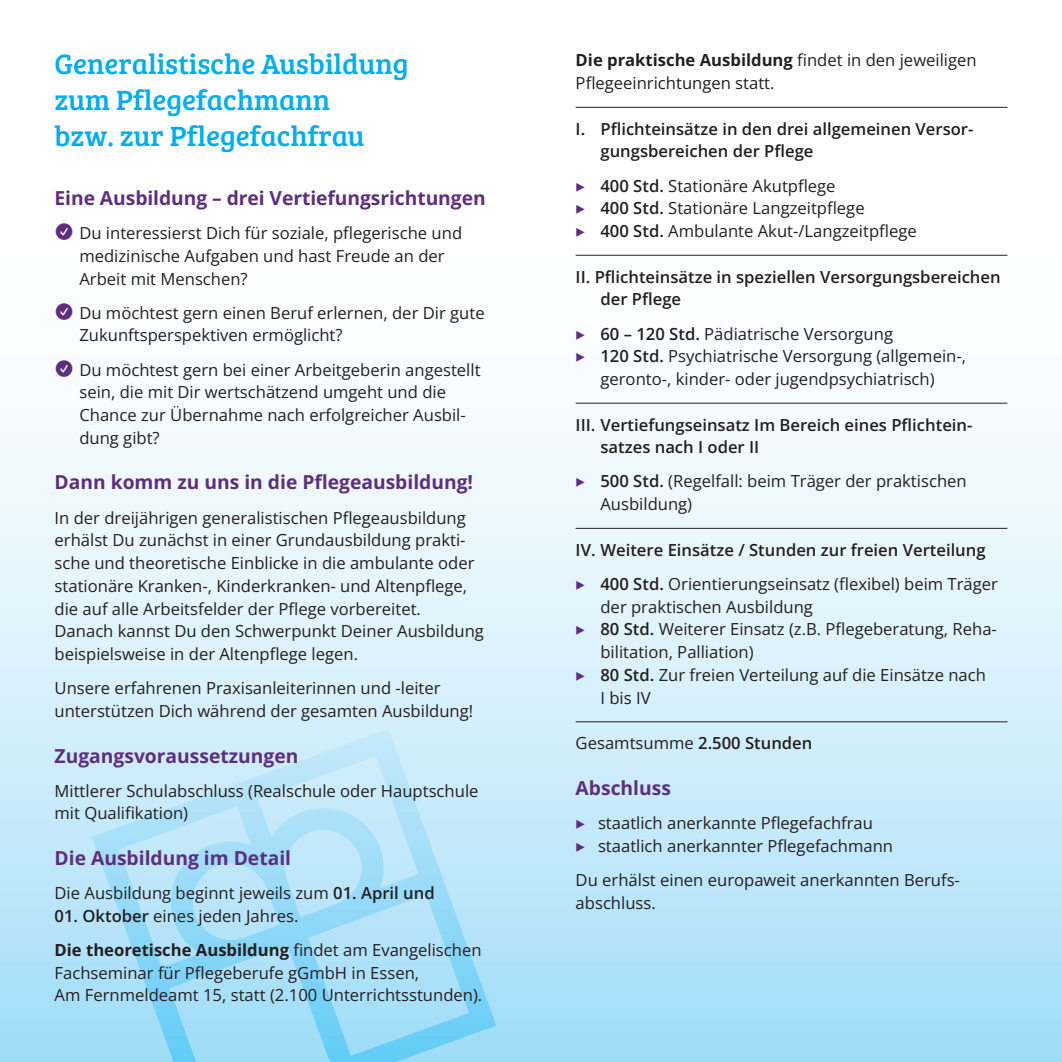
<style>
.page{position:relative;width:1062px;height:1062px;background:#fff}
.page>*{position:absolute;margin:0;border:0;box-sizing:border-box;transform-origin:0 0}
.t1{font:28.88px/35.9px "Bree Serif";color:#00aeef}
.t2{font:700 19.25px "Open Sans";color:#5e2e7e}
.t3{font:16.62px/22.8px "Open Sans";color:#231f20}
.t4{font:600 16.62px/22.8px "Open Sans";color:#231f20}
.s1{font-weight:700}
.s2{font-family:"Source Sans Pro";color:#5e2e7e}
.s3{font-weight:600}
.s4{font-family:"Source Sans Pro";font-weight:400;color:#5e2e7e}
.s5{font-weight:400}
.s6{font-family:"SF Pro Text";font-size:21px;color:#5e2e7e}
</style>
<div class="page">
<div style="left:0;top:229px;width:1062px;height:833px;background:linear-gradient(to bottom,#fff,#a7dff8)"></div>
<hr style="left:575px;top:107px;width:432px;height:1px;background:#231f20">
<hr style="left:575px;top:255px;width:432px;height:1px;background:#231f20">
<hr style="left:575px;top:403px;width:432px;height:1px;background:#231f20">
<hr style="left:575px;top:528px;width:432px;height:1px;background:#231f20">
<hr style="left:575px;top:721px;width:432px;height:1px;background:#231f20">
<svg style="left:92px;top:729px;width:404px;height:333px;background:#afe2f9"></svg>
<h1 class="t1" style="left:55px;top:44px;width:355px">Generalistische Ausbildung zum Pflegefachmann<br>bzw. zur Pflegefachfrau</h1>
<p class="t3" style="left:575px;top:49px;width:402px"><span class="s1">Die praktische Ausbildung</span> findet in den jeweiligen<br>Pflegeeinrichtungen statt.</p>
<p class="t4" style="left:600px;top:117px;width:374px;text-indent:-25px">I. Pflichteinsätze in den drei allgemeinen Versor&shy;gungsbereichen der Pflege</p>
<p class="t3" style="left:575px;top:174px;width:342px"><span class="s2">▶</span> <span class="s3">400 Std.</span> Stationäre Akutpflege<br><span class="s2">▶</span> <span class="s3">400 Std.</span> Stationäre Langzeitpflege<br><span class="s2">▶</span> <span class="s3">400 Std.</span> Ambulante Akut-/Langzeitpflege</p>
<p class="t4" style="left:600px;top:265px;width:401px;text-indent:-25px">II. Pflichteinsätze in speziellen Versorgungsbereichen der Pflege</p>
<p class="t3" style="left:575px;top:322px;width:319px"><span class="s2">▶</span> <span class="s3">60 – 120 Std.</span> Pädiatrische Versorgung</p>
<p class="t3" style="left:575px;top:344px;width:392px"><span class="s2">▶</span> <span class="s3">120 Std.</span> Psychiatrische Versorgung (allgemein-,</p>
<p class="t3" style="left:600px;top:367px;width:336px">geronto-, kinder- oder jugendpsychiatrisch)</p>
<p class="t4" style="left:600px;top:413px;width:373px;text-indent:-25px">III. Vertiefungseinsatz Im Bereich eines Pflichtein&shy;satzes nach I oder II</p>
<p class="t3" style="left:600px;top:469px;width:368px;text-indent:-25px"><span class="s2">▶</span> <span class="s3">500 Std.</span> (Regelfall: beim Träger der praktischen<br>Ausbildung)</p>
<p class="t4" style="left:575px;top:532px;width:424px;line-height:34.1px">IV. Weitere Einsätze / Stunden zur freien Verteilung <span class="s4">▶</span> 400 Std. <span class="s5">Orientierungseinsatz (flexibel) beim Träger</span></p>
<p class="t3" style="left:600px;top:595px;width:214px">der praktischen Ausbildung</p>
<p class="t3" style="left:575px;top:617px;width:423px"><span class="s2">▶</span> <span class="s3">80 Std.</span> Weiterer Einsatz (z.B. Pflegeberatung, Reha-</p>
<p class="t3" style="left:600px;top:640px;width:155px">bilitation, Palliation)</p>
<p class="t3" style="left:575px;top:663px;width:412px"><span class="s2">▶</span> <span class="s3">80 Std.</span> Zur freien Verteilung auf die Einsätze nach</p>
<p class="t3" style="left:600px;top:686px;width:52px">I bis IV</p>
<p class="t4" style="left:575px;top:731px;width:238px"><span class="s5">Gesamtsumme</span> 2.500 Stunden</p>
<p class="t2" style="left:575px;top:774px;width:97px">Abschluss</p>
<p class="t3" style="left:575px;top:811px;width:319px"><span class="s2">▶</span> staatlich anerkannte Pflegefachfrau<br><span class="s2">▶</span> staatlich anerkannter Pflegefachmann</p>
<p class="t3" style="left:575px;top:868px;width:384px">Du erhälst einen europaweit anerkannten Berufs&shy;abschluss.</p>
<p class="t2" style="left:55px;top:185px;width:432px">Eine Ausbildung – drei Vertiefungsrichtungen</p>
<p class="t3" style="left:79px;top:221px;width:384px;text-indent:-25px"><span class="s6">✓⃝●</span> Du interessierst Dich für soziale, pflegerische und medizinische Aufgaben und hast Freude an der<br>Arbeit mit Menschen?</p>
<p class="t3" style="left:79px;top:301px;width:407px;text-indent:-25px"><span class="s6">✓⃝●</span> Du möchtest gern einen Beruf erlernen, der Dir gute<br>Zukunftsperspektiven ermöglicht?</p>
<p class="t3" style="left:79px;top:358px;width:403px;text-indent:-25px"><span class="s6">✓⃝●</span> Du möchtest gern bei einer Arbeitgeberin angestellt sein, die mit Dir wertschätzend umgeht und die Chance zur Übernahme nach erfolgreicher Ausbil&shy;dung gibt?</p>
<p class="t2" style="left:55px;top:469px;width:420px">Dann komm zu uns in die Pflegeausbildung!</p>
<p class="t3" style="left:55px;top:506px;width:431px">In der dreijährigen generalistischen Pflegeausbildung erhälst Du zunächst in einer Grundausbildung prakti&shy;sche und theoretische Einblicke in die ambulante oder stationäre Kranken-, Kinderkranken- und Altenpflege, die auf alle Arbeitsfelder der Pflege vorbereitet.<br>Danach kannst Du den Schwerpunkt Deiner Ausbildung beispielsweise in der Altenpflege legen.</p>
<p class="t3" style="left:55px;top:676px;width:420px">Unsere erfahrenen Praxisanleiterinnen und -leiter unterstützen Dich während der gesamten Ausbildung!</p>
<p class="t2" style="left:55px;top:742px;width:245px">Zugangsvoraussetzungen</p>
<p class="t3" style="left:55px;top:779px;width:425px">Mittlerer Schulabschluss (Realschule oder Hauptschule mit Qualifikation)</p>
<p class="t2" style="left:55px;top:844px;width:238px">Die Ausbildung im Detail</p>
<p class="t3" style="left:55px;top:881px;width:381px">Die Ausbildung beginnt jeweils zum <span class="s3">01. April und</span></p>
<p class="t3" style="left:55px;top:898px;width:428px;line-height:34.1px"><span class="s3">01. Oktober</span> eines jeden Jahres.<br><span class="s1">Die theoretische Ausbildung</span> findet am Evangelischen</p>
<p class="t3" style="left:55px;top:961px;width:429px">Fachseminar für Pflegeberufe gGmbH in Essen,<br>Am Fernmeldeamt 15, statt (2.100 Unterrichtsstunden).</p>
</div>
